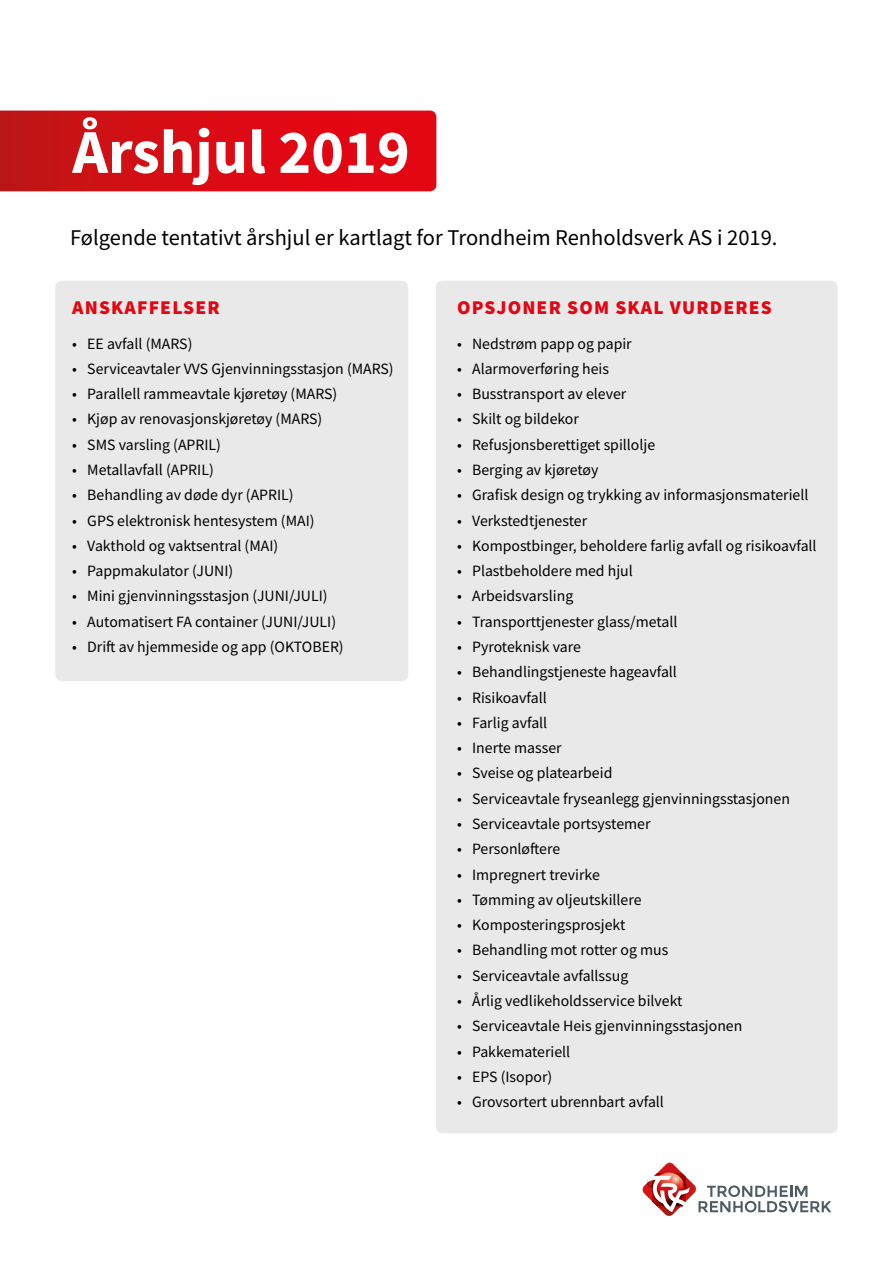
<style>
.page{position:relative;width:893px;height:1263px;background:#fff}
.page>*{position:absolute;margin:0;border:0;box-sizing:border-box;transform-origin:0 0}
.t1{font:700 62.25px "Source Sans Pro";color:#fff}
.t2{font:22.5px "Source Sans Pro";color:#000}
.t3{font:900 19.5px "Source Sans Pro";letter-spacing:.06em;color:#e30613}
.t4{font:15.75px "Source Sans Pro";color:#000}
</style>
<div class="page">
<div style="left:55px;top:281px;width:353px;height:400px;background:#e9e9e9;border-radius:7px"></div>
<div style="left:436px;top:281px;width:402px;height:852px;background:#e9e9e9;border-radius:7px"></div>
<svg style="left:0;top:111px;width:436px;height:80px;background:#d60b13"></svg>
<svg style="left:642px;top:1162px;width:189px;height:54px"></svg>
<h1 class="t1" style="left:72px;top:110px;width:339px">Årshjul 2019</h1>
<h2 class="t2" style="left:70px;top:223px;width:709px">Følgende tentativt årshjul er kartlagt for Trondheim Renholdsverk AS i 2019.</h2>
<p class="t3" style="left:72px;top:294px;width:149px">ANSKAFFELSER</p>
<p class="t4" style="left:72px;top:333px;width:122px">• EE avfall (MARS)</p>
<p class="t4" style="left:72px;top:359px;width:323px">• Serviceavtaler VVS Gjenvinningsstasjon (MARS)</p>
<p class="t4" style="left:72px;top:384px;width:266px">• Parallell rammeavtale kjøretøy (MARS)</p>
<p class="t4" style="left:72px;top:409px;width:251px">• Kjøp av renovasjonskjøretøy (MARS)</p>
<p class="t4" style="left:72px;top:434px;width:150px">• SMS varsling (APRIL)</p>
<p class="t4" style="left:72px;top:460px;width:143px">• Metallavfall (APRIL)</p>
<p class="t4" style="left:72px;top:485px;width:223px">• Behandling av døde dyr (APRIL)</p>
<p class="t4" style="left:72px;top:510px;width:244px">• GPS elektronisk hentesystem (MAI)</p>
<p class="t4" style="left:72px;top:536px;width:207px">• Vakthold og vaktsentral (MAI)</p>
<p class="t4" style="left:72px;top:561px;width:163px">• Pappmakulator (JUNI)</p>
<p class="t4" style="left:72px;top:586px;width:257px">• Mini gjenvinningsstasjon (JUNI/JULI)</p>
<p class="t4" style="left:72px;top:611px;width:265px">• Automatisert FA container (JUNI/JULI)</p>
<p class="t4" style="left:72px;top:637px;width:273px">• Drift av hjemmeside og app (OKTOBER)</p>
<p class="t3" style="left:457px;top:294px;width:316px">OPSJONER SOM SKAL VURDERES</p>
<p class="t4" style="left:457px;top:333px;width:176px">• Nedstrøm papp og papir</p>
<p class="t4" style="left:457px;top:359px;width:153px">• Alarmoverføring heis</p>
<p class="t4" style="left:457px;top:384px;width:171px">• Busstransport av elever</p>
<p class="t4" style="left:457px;top:409px;width:123px">• Skilt og bildekor</p>
<p class="t4" style="left:457px;top:434px;width:200px">• Refusjonsberettiget spillolje</p>
<p class="t4" style="left:457px;top:460px;width:143px">• Berging av kjøretøy</p>
<p class="t4" style="left:457px;top:485px;width:353px">• Grafisk design og trykking av informasjonsmateriell</p>
<p class="t4" style="left:457px;top:510px;width:131px">• Verkstedtjenester</p>
<p class="t4" style="left:457px;top:536px;width:361px">• Kompostbinger, beholdere farlig avfall og risikoavfall</p>
<p class="t4" style="left:457px;top:561px;width:177px">• Plastbeholdere med hjul</p>
<p class="t4" style="left:457px;top:586px;width:118px">• Arbeidsvarsling</p>
<p class="t4" style="left:457px;top:611px;width:222px">• Transporttjenester glass/metall</p>
<p class="t4" style="left:457px;top:637px;width:125px">• Pyroteknisk vare</p>
<p class="t4" style="left:457px;top:662px;width:221px">• Behandlingstjeneste hageavfall</p>
<p class="t4" style="left:457px;top:687px;width:91px">• Risikoavfall</p>
<p class="t4" style="left:457px;top:713px;width:92px">• Farlig avfall</p>
<p class="t4" style="left:457px;top:738px;width:106px">• Inerte masser</p>
<p class="t4" style="left:457px;top:763px;width:157px">• Sveise og platearbeid</p>
<p class="t4" style="left:457px;top:788px;width:334px">• Serviceavtale fryseanlegg gjenvinningsstasjonen</p>
<p class="t4" style="left:457px;top:814px;width:195px">• Serviceavtale portsystemer</p>
<p class="t4" style="left:457px;top:839px;width:105px">• Personløftere</p>
<p class="t4" style="left:457px;top:864px;width:144px">• Impregnert trevirke</p>
<p class="t4" style="left:457px;top:889px;width:186px">• Tømming av oljeutskillere</p>
<p class="t4" style="left:457px;top:915px;width:170px">• Komposteringsprosjekt</p>
<p class="t4" style="left:457px;top:940px;width:213px">• Behandling mot rotter og mus</p>
<p class="t4" style="left:457px;top:965px;width:173px">• Serviceavtale avfallssug</p>
<p class="t4" style="left:457px;top:991px;width:227px">• Årlig vedlikeholdsservice bilvekt</p>
<p class="t4" style="left:457px;top:1016px;width:287px">• Serviceavtale Heis gjenvinningsstasjonen</p>
<p class="t4" style="left:457px;top:1041px;width:115px">• Pakkemateriell</p>
<p class="t4" style="left:457px;top:1066px;width:97px">• EPS (Isopor)</p>
<p class="t4" style="left:457px;top:1092px;width:208px">• Grovsortert ubrennbart avfall</p>
</div>
